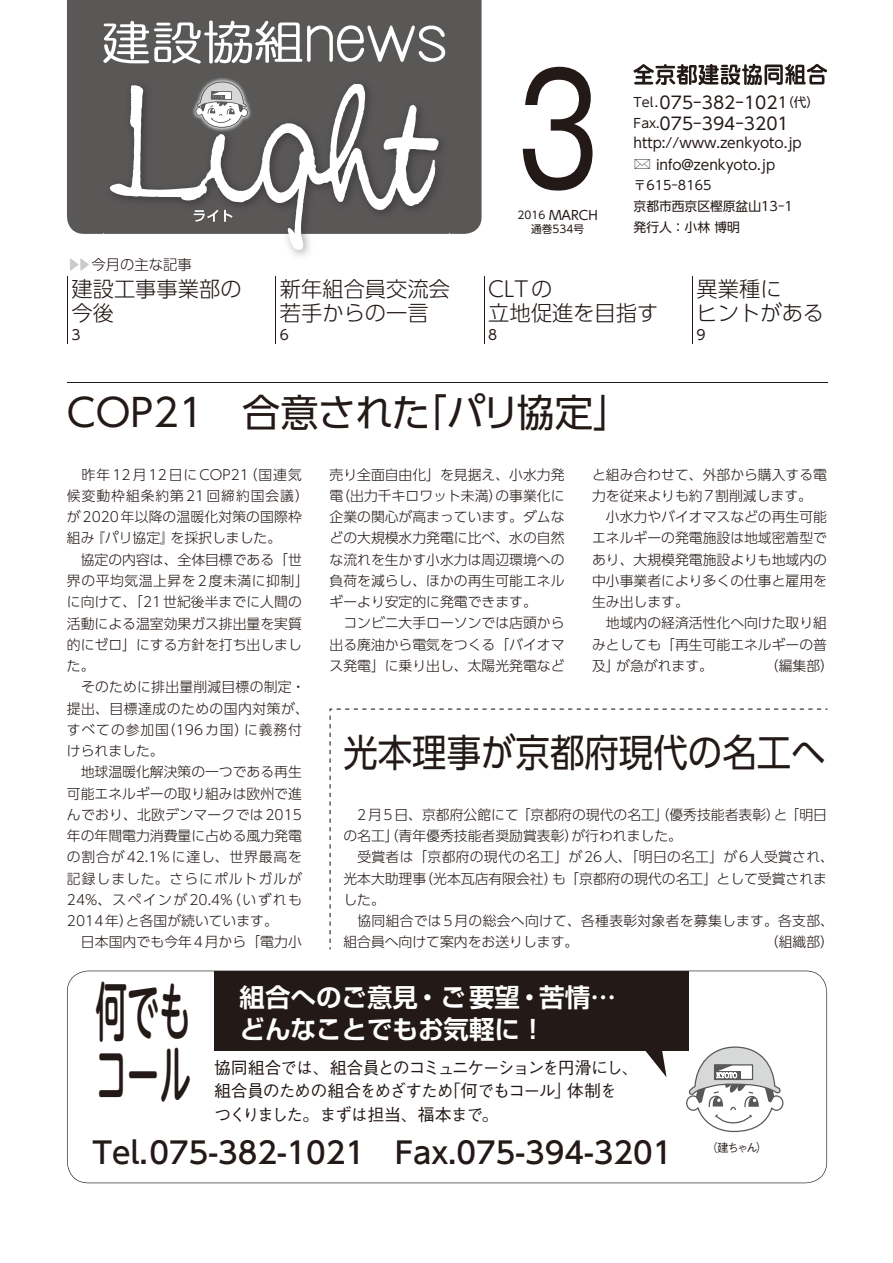
<style>
.page{position:relative;width:893px;height:1263px;background:#fff}
.page>*{position:absolute;margin:0;border:0;box-sizing:border-box;transform-origin:0 0}
.t1{font:148.8px "Gothic MB101 Pro";color:#231916;scale:.8 1}
.t2{font:500 63.75px/63.8px "UD Shin M Go Pro";color:#231916;scale:.5 1}
.t3{font:38.25px "UD Shin Go Pro";color:#231916}
.t4{font:38.25px "UD Shin Go Pro";color:#231916;scale:.9 1}
.t5{font:500 29.7px "UD Shin Go Pro";color:#231916}
.t6{font:700 25.5px/32px "Shin Go Pro De";color:#fff}
.t7{font:300 21.3px/23.4px "UD Shin Go Pro";color:#231916}
.t8{font:500 16.95px/23.4px "Gothic BBB Pro";letter-spacing:-.08em;color:#231916}
.t9{font:16.95px/21.3px "UD Shin Go Pro";color:#231916}
.t10{font:300 14.4px "UD Shin Go Pro";color:#231916}
.t11{font:300 13.8px/21.3px "UD Shin Go Pro";color:#231916}
.t12{font:13.8px/21.3px "UD Shin Go Pro";color:#231916;text-align:center}
.t13{font:12.75px/21.3px "UD Shin Go Pro";color:#231916}
.t14{font:500 11.7px "Gothic BBB Pro";color:#231916}
.t15{font:10.65px "UD Shin Go Pro";color:#231916}
.t16{font:10.05px "Koz Go Pro";letter-spacing:-.08em;color:#231916}
.s1{font-size:10.65px}
.s2{font-size:12.75px}
.s3{font-size:14.85px}
.s4{color:#c9cacb}
</style>
<div class="page">
<div style="left:67px;top:0;width:415px;height:234px;background:#595857"></div>
<svg style="left:634px;top:64px;width:193px;height:21px"></svg>
<svg style="left:103px;top:21px;width:342px;height:43px"></svg>
<img style="left:104px;top:77px;width:345px;height:179px">
<img style="left:191px;top:77px;width:61px;height:7px">
<svg style="left:196px;top:82px;width:52px;height:2px"></svg>
<svg style="left:110px;top:84px;width:329px;height:166px;fill:#595857"></svg>
<svg style="left:286px;top:227px;width:15px;height:23px"></svg>
<hr style="left:484px;top:276px;width:1px;height:50px;background:#231916">
<svg style="left:484px;top:326px;width:1px;height:18px"></svg>
<hr style="left:67px;top:276px;width:1px;height:50px;background:#231916">
<hr style="left:275px;top:276px;width:1px;height:50px;background:#231916">
<hr style="left:692px;top:276px;width:1px;height:50px;background:#231916">
<svg style="left:67px;top:326px;width:1px;height:18px"></svg>
<svg style="left:275px;top:326px;width:1px;height:18px"></svg>
<svg style="left:692px;top:326px;width:1px;height:18px"></svg>
<hr style="left:67px;top:382px;width:760px;height:1px;background:#231916">
<svg style="left:67px;top:971px;width:760px;height:212px"></svg>
<div style="left:214px;top:971px;width:475px;height:80px;background:#231916"></div>
<svg style="left:637px;top:1051px;width:29px;height:26px"></svg>
<svg style="left:685px;top:1046px;width:99px;height:87px"></svg>
<img style="left:201px;top:91px;width:20px;height:23px">
<svg style="left:330px;top:708px;width:491px;height:240px"></svg>
<h1 class="t1" style="left:517px;top:7px;width:103px">3</h1>
<p class="t15" style="left:531px;top:220px;width:54px">通巻534号</p>
<p class="t13" style="left:517px;top:204px;width:82px"><span class="s1">2016</span> MARCH</p>
<p class="t9" style="left:634px;top:91px;width:187px"><span class="s2">Tel.</span>075︲382︲102<span class="s3">1</span><span class="s2">（代）<br>Fax.</span>075︲394︲3201</p>
<p class="t12" style="left:634px;top:132px;width:170px">http://www.zenkyoto.jp info@zenkyoto.jp</p>
<p class="t13" style="left:634px;top:174px;width:161px">〒615︲8165<br>京都市西京区樫原盆山13︲1発行人：小林 博明</p>
<p class="t10" style="left:67px;top:253px;width:126px"><span class="s4">▶▶</span>今月の主な記事</p>
<h3 class="t7" style="left:72px;top:277px;width:172px">建設工事事業部の今後</h3>
<h3 class="t7" style="left:280px;top:277px;width:172px">新年組合員交流会若手からの一言</h3>
<h3 class="t7" style="left:488px;top:277px;width:172px">CLTの<br>立地促進を目指す</h3>
<h3 class="t7" style="left:697px;top:277px;width:129px">異業種に<br>ヒントがある</h3>
<p class="t12" style="left:72px;top:324px;width:11px">3</p>
<p class="t12" style="left:280px;top:324px;width:11px">6</p>
<p class="t12" style="left:488px;top:324px;width:11px">8</p>
<p class="t12" style="left:697px;top:324px;width:11px">9</p>
<h3 class="t3" style="left:67px;top:382px;width:566px">COP21　合意された「パリ協定」</h3>
<p class="t11" style="left:67px;top:463px;width:243px">　昨年12月12日にCOP21（国連気候変動枠組条約第21回締約国会議）が2020年以降の温暖化対策の国際枠組み『パリ協定』を採択しました。<br>　協定の内容は、全体目標である「世界の平均気温上昇を2度未満に抑制」に向けて、「21世紀後半までに人間の活動による温室効果ガス排出量を実質的にゼロ」にする方針を打ち出しました。<br>　そのために排出量削減目標の制定・提出、目標達成のための国内対策が、すべての参加国（196カ国）に義務付けられました。<br>　地球温暖化解決策の一つである再生可能エネルギーの取り組みは欧州で進んでおり、北欧デンマークでは2015年の年間電力消費量に占める風力発電の割合が42.1%に達し、世界最高を記録しました。さらにポルトガルが<br>24%、スペインが20.4%（いずれも<br>2014年）と各国が続いています。<br>　日本国内でも今年4月から「電力小</p>
<p class="t11" style="left:330px;top:463px;width:236px">売り全面自由化」を見据え、小水力発電（出力千キロワット未満）の事業化に企業の関心が高まっています。ダムなどの大規模水力発電に比べ、水の自然な流れを生かす小水力は周辺環境への負荷を減らし、ほかの再生可能エネルギーより安定的に発電できます。<br>　コンビニ大手ローソンでは店頭から出る廃油から電気をつくる「バイオマス発電」に乗り出し、太陽光発電など</p>
<p class="t11" style="left:592px;top:463px;width:236px">と組み合わせて、外部から購入する電力を従来よりも約7割削減します。　小水力やバイオマスなどの再生可能エネルギーの発電施設は地域密着型であり、大規模発電施設よりも地域内の中小事業者により多くの仕事と雇用を生み出します。<br>　地域内の経済活性化へ向けた取り組みとしても「再生可能エネルギーの普及」が急がれます。</p>
<p class="t11" style="left:765px;top:654px;width:71px">（編集部）</p>
<h3 class="t4" style="left:343px;top:722px;width:537px">光本理事が京都府現代の名工へ</h3>
<p class="t11" style="left:343px;top:803px;width:492px">　2月5日、京都府公館にて「京都府の現代の名工」（優秀技能者表彰）と「明日の名工」（青年優秀技能者奨励賞表彰）が行われました。<br>　受賞者は「京都府の現代の名工」が26人、「明日の名工」が6人受賞され、光本大助理事（光本瓦店有限会社）も「京都府の現代の名工」として受賞されました。<br>　協同組合では5月の総会へ向けて、各種表彰対象者を募集します。各支部、組合員へ向けて案内をお送りします。</p>
<p class="t16" style="left:717px;top:878px;width:21px">祖父</p>
<p class="t11" style="left:765px;top:931px;width:71px">（組織部）</p>
<h2 class="t2" style="left:95px;top:976px;width:193px">何でもコール</h2>
<h3 class="t5" style="left:92px;top:1129px;width:581px">Tel.075-382-1021　Fax.075-394-3201</h3>
<h3 class="t6" style="left:214px;top:978px;width:403px">　組合へのご意見・ご要望・苦情…　どんなことでもお気軽に！</h3>
<p class="t8" style="left:214px;top:1053px;width:426px">協同組合では、組合員とのコミュニケーションを円滑にし、組合員のための組合をめざすため「何でもコール」体制を<br>つくりました。まずは担当、福本まで。</p>
<p class="t14" style="left:706px;top:1139px;width:63px">（建ちゃん）</p>
<p class="t16" style="left:716px;top:1148px;width:39px">いとこ01</p>
</div>
